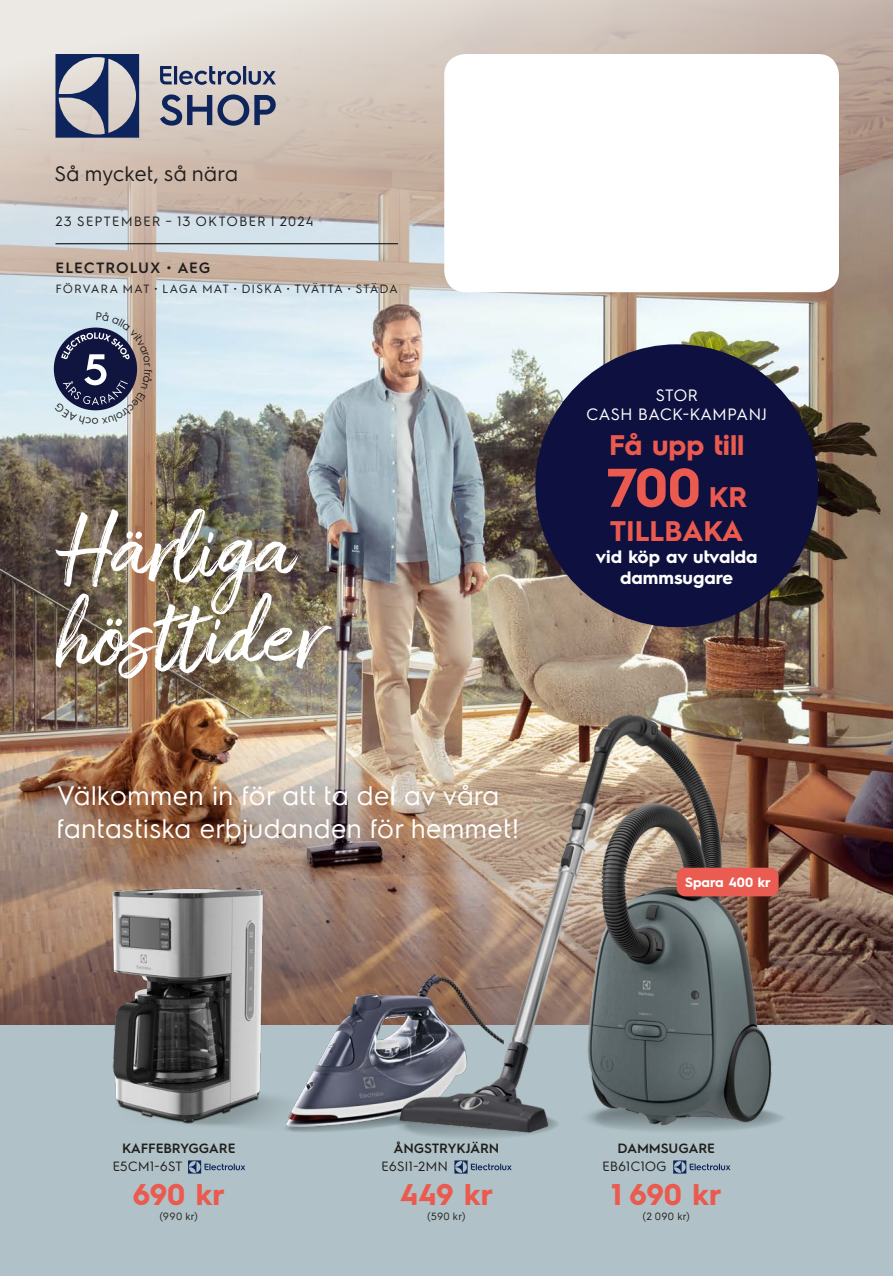
<style>
.page{position:relative;width:893px;height:1276px;background:#fff}
.page>*{position:absolute;margin:0;border:0;box-sizing:border-box;transform-origin:0 0}
.t1{font:93px/87px "Amithen";letter-spacing:-.005em;color:#fff}
.t2{font:700 54.45px "Electrolux Sans";color:#eb5a4e}
.t3{font:700 30px "Electrolux Sans";letter-spacing:.005em;color:#eb5a4e}
.t4{font:700 28.5px "Electrolux Sans";color:#eb5a4e}
.t5{font:27px/32.4px "Electrolux Sans";color:#fff}
.t6{font:21px "Electrolux Sans";letter-spacing:-.005em;color:#201e1d}
.t7{font:700 18px/21.6px "Electrolux Sans";color:#fff;text-align:center}
.t8{font:16.5px/19.8px "Electrolux Sans";color:#fff;text-align:center}
.t9{font:600 15px "Electrolux Sans";letter-spacing:.06em;color:#201e1d}
.t10{font:600 13.5px "Electrolux Sans";letter-spacing:-.01em;color:#201e1d}
.t11{font:13.5px "Electrolux Sans";letter-spacing:-.01em;color:#201e1d}
.t12{font:13.5px "Electrolux Sans";letter-spacing:.07em;color:#201e1d}
.t13{font:700 13.5px "Electrolux Sans";color:#fff}
.t14{font:12px "Electrolux Sans";letter-spacing:.065em;color:#201e1d}
.t15{font:10.5px "Electrolux Sans";letter-spacing:.03em;color:#201e1d}
.s1{font-size:28.5px}
</style>
<div class="page">
<img style="left:0;top:0;width:893px;height:1276px">
<img style="left:64px;top:843px;width:241px;height:326px">
<svg style="left:279px;top:1113px;width:101px;height:22px"></svg>
<img style="left:287px;top:975px;width:93px;height:152px">
<svg style="left:188px;top:1160px;width:57px;height:13px"></svg>
<img style="left:380px;top:705px;width:430px;height:477px">
<svg style="left:673px;top:1160px;width:57px;height:13px"></svg>
<div style="left:677px;top:867px;width:102px;height:29px;background:#ea5c51;border-radius:9px"></div>
<div style="left:535px;top:344px;width:283px;height:283px;background:#0e1140;border-radius:50%"></div>
<div style="left:444px;top:54px;width:395px;height:238px;background:#fff;border-radius:21px"></div>
<svg style="left:160px;top:94px;width:116px;height:32px"></svg>
<svg style="left:160px;top:66px;width:116px;height:19px"></svg>
<svg style="left:55px;top:54px;width:84px;height:84px"></svg>
<hr style="left:55px;top:243px;width:343px;height:1px;background:#201e1d">
<svg style="left:54px;top:312px;width:98px;height:113px"></svg>
<p class="t6" style="left:54px;top:159px;width:186px">Så mycket, så nära</p>
<p class="t12" style="left:55px;top:212px;width:260px">23 SEPTEMBER – 13 OKTOBER I 2024</p>
<p class="t9" style="left:55px;top:258px;width:156px">ELECTROLUX • AEG</p>
<p class="t14" style="left:55px;top:280px;width:344px">FÖRVARA MAT • LAGA MAT • DISKA • TVÄTTA • STÄDA</p>
<h1 class="t1" style="left:55px;top:511px;width:271px">Härliga hösttider</h1>
<p class="t5" style="left:57px;top:778px;width:464px">Välkommen in för att ta del av våra fantastiska erbjudanden för hemmet!</p>
<p class="t8" style="left:586px;top:384px;width:182px">STOR<br>CASH BACK-KAMPANJ</p>
<p class="t4" style="left:609px;top:425px;width:137px">Få upp till</p>
<h2 class="t2" style="left:606px;top:449px;width:142px">700 <span class="s1">KR</span></h2>
<p class="t4" style="left:610px;top:511px;width:135px">TILLBAKA</p>
<p class="t7" style="left:596px;top:544px;width:163px">vid köp av utvalda dammsugare</p>
<p class="t13" style="left:685px;top:873px;width:87px">Spara 400 kr</p>
<p class="t10" style="left:122px;top:1139px;width:115px">KAFFEBRYGGARE</p>
<p class="t11" style="left:112px;top:1157px;width:72px">E5CM1-6ST</p>
<p class="t3" style="left:133px;top:1173px;width:94px">690 kr</p>
<p class="t15" style="left:159px;top:1209px;width:40px">(990 kr)</p>
<p class="t10" style="left:394px;top:1139px;width:107px">ÅNGSTRYKJÄRN</p>
<p class="t11" style="left:381px;top:1157px;width:68px">E6SI1-2MN</p>
<p class="t3" style="left:400px;top:1173px;width:95px">449 kr</p>
<p class="t15" style="left:427px;top:1209px;width:40px">(590 kr)</p>
<p class="t10" style="left:618px;top:1139px;width:99px">DAMMSUGARE</p>
<p class="t11" style="left:602px;top:1157px;width:66px">EB61C1OG</p>
<p class="t3" style="left:611px;top:1173px;width:112px">1 690 kr</p>
<p class="t15" style="left:643px;top:1209px;width:49px">(2 090 kr)</p>
</div>
